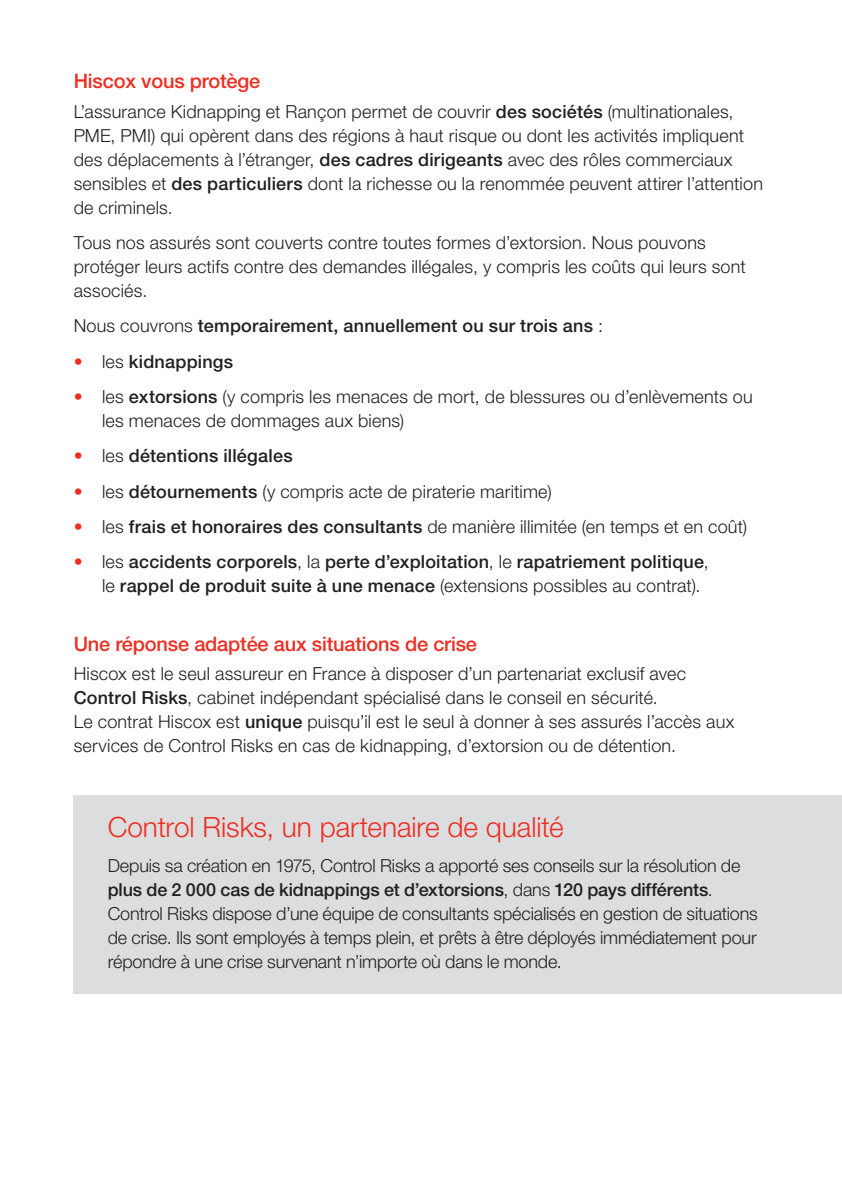
<style>
.page{position:relative;width:842px;height:1191px;background:#fff}
.page>*{position:absolute;margin:0;border:0;box-sizing:border-box;transform-origin:0 0}
.t1{font:300 28px "Helvetica Neue LT Std";color:#ee2e22}
.t2{font:500 20px "Helvetica Neue LT Std";letter-spacing:-.01em;color:#ee2e22}
.t3{font:300 18px/24px "Helvetica Neue LT Std";letter-spacing:.01em;color:#231f20}
.t4{font:300 18px/24px "Helvetica Neue LT Std";letter-spacing:-.01em;color:#231f20}
.t5{font:500 18px/24px "Helvetica Neue LT Std";letter-spacing:.01em;color:#231f20}
.s1{font-weight:500}
.s2{font-weight:300}
.s3{font-weight:300;color:#ee2e22}
.s4{color:#ee2e22}
</style>
<div class="page">
<div style="left:74px;top:795px;width:768px;height:198px;background:#dcdddf"></div>
<p class="t2" style="left:74px;top:69px;width:188px">Hiscox vous protège</p>
<p class="t3" style="left:74px;top:99px;width:691px">L’assurance Kidnapping et Rançon permet de couvrir <span class="s1">des sociétés</span> (multinationales, PME, PMI) qui opèrent dans des régions à haut risque ou dont les activités impliquent des déplacements à l’étranger, <span class="s1">des cadres dirigeants</span> avec des rôles commerciaux sensibles et <span class="s1">des particuliers</span> dont la richesse ou la renommée peuvent attirer l’attention de criminels.</p>
<p class="t3" style="left:74px;top:230px;width:674px">Tous nos assurés sont couverts contre toutes formes d’extorsion. Nous pouvons protéger leurs actifs contre des demandes illégales, y compris les coûts qui leurs sont associés.</p>
<p class="t5" style="left:74px;top:314px;width:531px"><span class="s2">Nous couvrons</span> temporairement, annuellement ou sur trois ans <span class="s2">:</span></p>
<p class="t5" style="left:74px;top:349px;width:161px"><span class="s3">•</span> <span class="s2">les</span> kidnappings</p>
<p class="t3" style="left:102px;top:384px;width:652px;text-indent:-28px"><span class="s4">•</span> les <span class="s1">extorsions</span> (y compris les menaces de mort, de blessures ou d’enlèvements ou les menaces de dommages aux biens)</p>
<p class="t5" style="left:74px;top:444px;width:220px"><span class="s3">•</span> <span class="s2">les</span> détentions illégales</p>
<p class="t3" style="left:74px;top:479px;width:479px"><span class="s4">•</span> les <span class="s1">détournements</span> (y compris acte de piraterie maritime)</p>
<p class="t3" style="left:74px;top:514px;width:675px"><span class="s4">•</span> les <span class="s1">frais et honoraires des consultants</span> de manière illimitée (en temps et en coût)</p>
<p class="t5" style="left:102px;top:550px;width:608px;text-indent:-28px"><span class="s3">•</span> <span class="s2">les</span> accidents corporels<span class="s2">, la</span> perte d’exploitation<span class="s2">, le</span> rapatriement politique<span class="s2">, le</span> rappel de produit suite à une menace <span class="s2">(extensions possibles au contrat).</span></p>
<p class="t2" style="left:74px;top:631px;width:405px">Une réponse adaptée aux situations de crise</p>
<p class="t3" style="left:74px;top:661px;width:662px">Hiscox est le seul assureur en France à disposer d’un partenariat exclusif avec <span class="s1">Control Risks</span>, cabinet indépendant spécialisé dans le conseil en sécurité.<br>Le contrat Hiscox est <span class="s1">unique</span> puisqu’il est le seul à donner à ses assurés l’accès aux services de Control Risks en cas de kidnapping, d’extorsion ou de détention.</p>
<h1 class="t1" style="left:108px;top:809px;width:457px">Control Risks, un partenaire de qualité</h1>
<p class="t4" style="left:108px;top:853px;width:651px">Depuis sa création en 1975, Control Risks a apporté ses conseils sur la résolution de <span class="s1">plus de 2 000 cas de kidnappings et d’extorsions</span>, dans <span class="s1">120 pays différents</span>.<br>Control Risks dispose d’une équipe de consultants spécialisés en gestion de situations de crise. Ils sont employés à temps plein, et prêts à être déployés immédiatement pour répondre à une crise survenant n’importe où dans le monde.</p>
</div>
